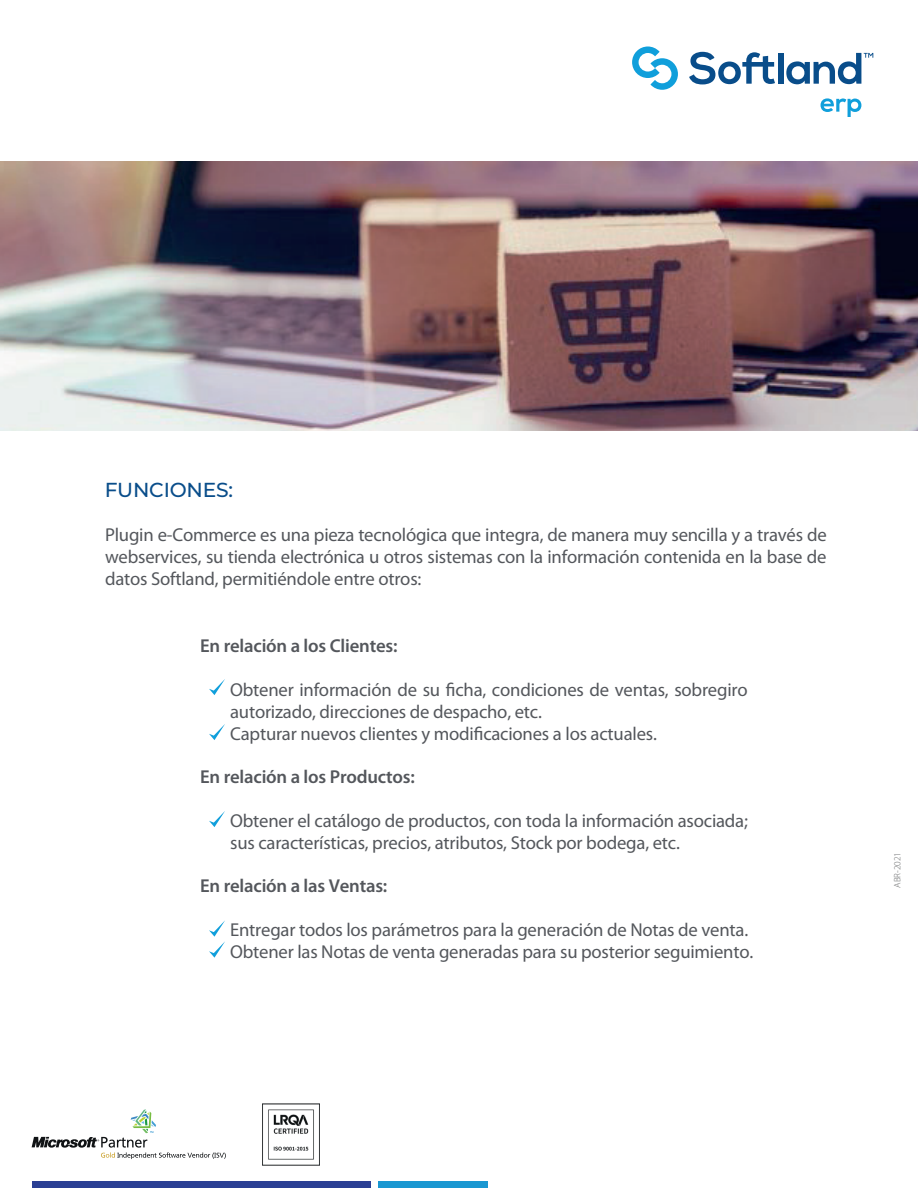
<style>
.page{position:relative;width:918px;height:1188px;background:#fff}
.page>*{position:absolute;margin:0;border:0;box-sizing:border-box;transform-origin:0 0}
.t1{font:500 20.25px "Montserrat";letter-spacing:-.01em;color:#094d8a}
.t2{font:18.75px/21.8px "Myriad Pro";letter-spacing:-.01em;color:#54575c}
.t3{font:600 18.75px "Myriad Pro";letter-spacing:-.01em;color:#54575c}
.t4{font:300 9.3px "Myriad Pro";letter-spacing:-.01em;color:#67696a}
</style>
<div class="page">
<svg style="left:821px;top:98px;width:40px;height:19px"></svg>
<svg style="left:689px;top:52px;width:86px;height:32px"></svg>
<div style="left:778px;top:53px;width:5px;height:31px;background:#094d8a"></div>
<svg style="left:786px;top:53px;width:87px;height:31px"></svg>
<svg style="left:632px;top:46px;width:46px;height:44px"></svg>
<div style="left:32px;top:1182px;width:339px;height:6px;background:#2a3f94"></div>
<div style="left:378px;top:1182px;width:110px;height:6px;background:#1a97d1"></div>
<svg style="left:32px;top:1109px;width:194px;height:50px"></svg>
<svg style="left:209px;top:920px;width:16px;height:38px"></svg>
<svg style="left:209px;top:811px;width:16px;height:16px"></svg>
<svg style="left:209px;top:724px;width:16px;height:16px"></svg>
<svg style="left:209px;top:679px;width:16px;height:16px"></svg>
<img style="left:0;top:161px;width:918px;height:269px">
<img style="left:263px;top:1104px;width:57px;height:62px">
<p class="t1" style="left:105px;top:477px;width:130px">FUNCIONES:</p>
<p class="t2" style="left:105px;top:524px;width:723px;text-align:justify">Plugin e-Commerce es una pieza tecnológica que integra, de manera muy sencilla y a través de webservices, su tienda electrónica u otros sistemas con la información contenida en la base de datos Softland, permitiéndole entre otros:</p>
<p class="t3" style="left:200px;top:634px;width:199px">En relación a los Clientes:</p>
<p class="t2" style="left:230px;top:679px;width:519px">Obtener información de su ficha, condiciones de ventas, sobregiro autorizado, direcciones de despacho, etc.<br>Capturar nuevos clientes y modificaciones a los actuales.</p>
<p class="t3" style="left:200px;top:765px;width:216px">En relación a los Productos:</p>
<p class="t2" style="left:230px;top:809px;width:519px">Obtener el catálogo de productos, con toda la información asociada; sus características, precios, atributos, Stock por bodega, etc.</p>
<p class="t3" style="left:200px;top:874px;width:189px">En relación a las Ventas:</p>
<p class="t2" style="left:230px;top:918px;width:525px">Entregar todos los parámetros para la generación de Notas de venta.<br>Obtener las Notas de venta generadas para su posterior seguimiento.</p>
<p class="t4" style="left:892px;top:888px;width:37px;rotate:-90deg">ABR-2021</p>
</div>
